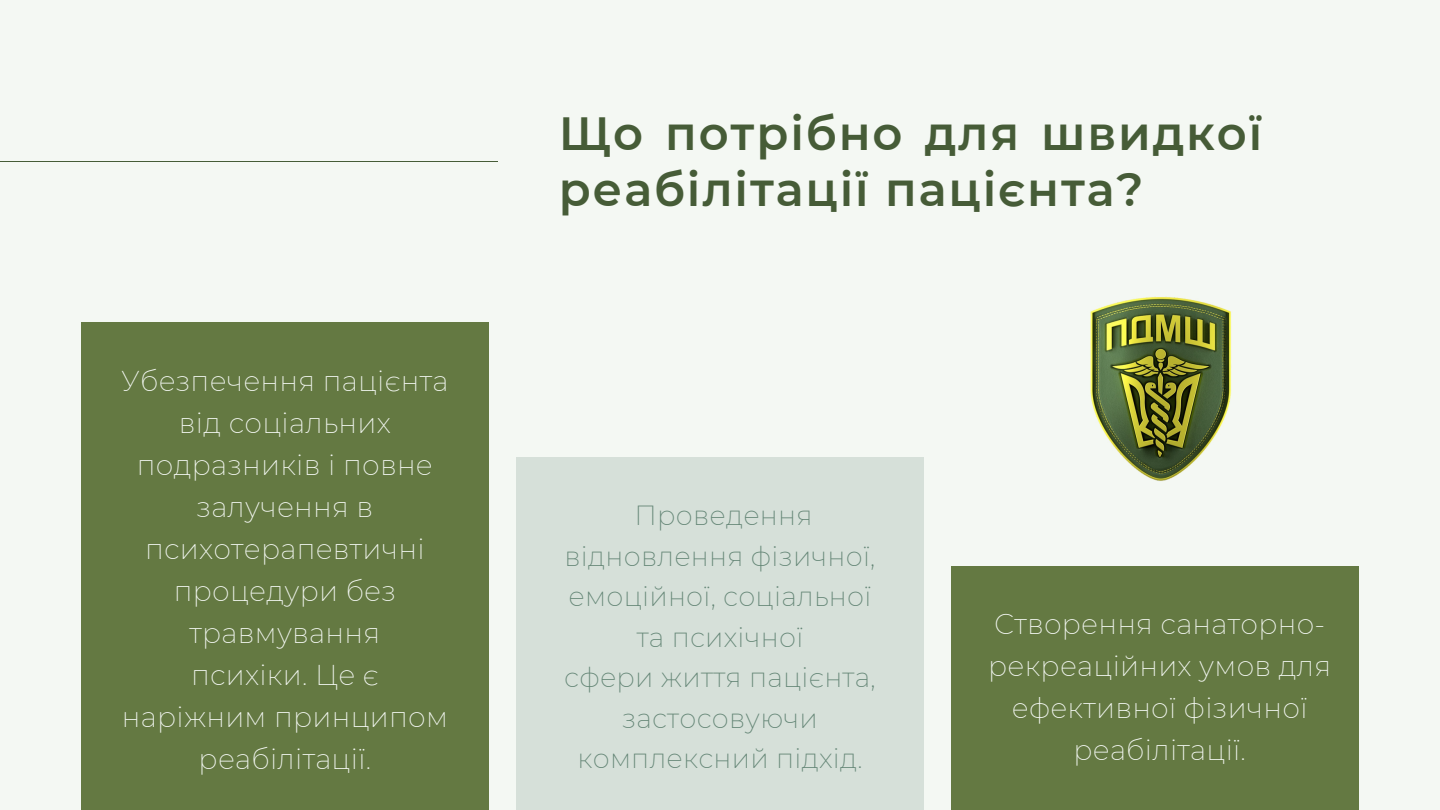
<style>
.page{position:relative;width:1440px;height:810px;background:#f4f8f3}
.page>*{position:absolute;margin:0;border:0;box-sizing:border-box;transform-origin:0 0}
.t1{font:600 46.5px/55.5px "Montserrat";letter-spacing:.04em;color:#465c37}
.t2{font:200 28px/42px "Montserrat";letter-spacing:.01em;color:#f4f8f3;text-align:center}
.t3{font:200 27px/40.5px "Montserrat";letter-spacing:.01em;color:#628474;text-align:center}
</style>
<div class="page">
<hr style="left:0;top:161px;width:498px;height:1px;background:#465c37">
<div style="left:81px;top:323px;width:408px;height:487px;background:#647942"></div>
<div style="left:516px;top:458px;width:408px;height:352px;background:#d6e0d9"></div>
<div style="left:951px;top:566px;width:408px;height:244px;background:#647942"></div>
<img style="left:1090px;top:297px;width:141px;height:184px">
<p class="t2" style="left:121px;top:359px;width:329px">Убезпечення пацієнта від соціальних подразників і повне залучення в психотерапевтичні процедури без травмування<br>психіки. Це є наріжним принципом реабілітації.</p>
<h1 class="t1" style="left:559px;top:106px;width:705px">Що потрібно для швидкої реабілітації пацієнта?</h1>
<p class="t3" style="left:564px;top:495px;width:313px">Проведення відновлення фізичної, емоційної, соціальної та психічної<br>сфери життя пацієнта, застосовуючи комплексний підхід.</p>
<p class="t2" style="left:988px;top:603px;width:344px">Створення санаторно&shy;рекреаційних умов для ефективної фізичної реабілітації.</p>
</div>
